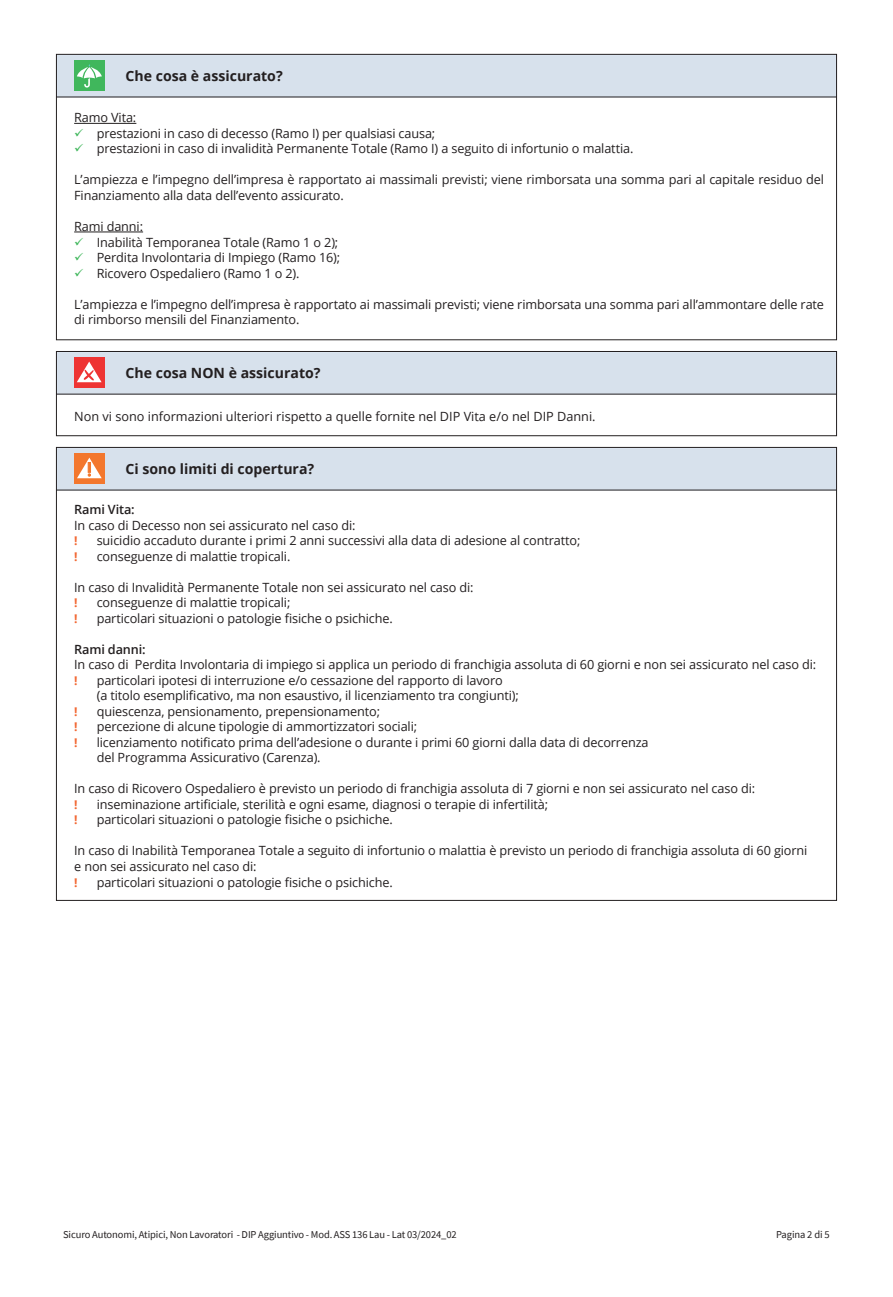
<style>
.page{position:relative;width:893px;height:1297px;background:#fff}
.page>*{position:absolute;margin:0;border:0;box-sizing:border-box;transform-origin:0 0}
.t1{font:700 14.1px "Open Sans";color:#231f20}
.t2{font:12.75px/15.5px "Open Sans";letter-spacing:-.01em;color:#231f20}
.t3{font:600 12.75px "Open Sans";letter-spacing:-.01em;color:#231f20}
.t4{font:700 12px "Open Sans";color:#f26631}
.t5{font:10.5px "Source Sans Pro";letter-spacing:-.01em;color:#231f20}
.s1{color:#40b75c}
</style>
<div class="page">
<div style="left:56px;top:54px;width:781px;height:43px;background:#d7e1ec;border:1px solid #dbe5f1"></div>
<div style="left:56px;top:447px;width:781px;height:43px;background:#d7e1ec;border:1px solid #dbe5f1"></div>
<div style="left:56px;top:351px;width:781px;height:43px;background:#d7e1ec;border:1px solid #dbe5f1"></div>
<div style="left:56px;top:351px;width:781px;height:85px;border:1px solid #231f20"></div>
<hr style="left:56px;top:97px;width:781px;height:1px;background:#231f20">
<hr style="left:56px;top:490px;width:781px;height:1px;background:#231f20">
<hr style="left:56px;top:394px;width:781px;height:1px;background:#231f20">
<hr style="left:74px;top:123px;width:62px;height:1px;background:#231f20">
<hr style="left:74px;top:232px;width:69px;height:1px;background:#231f20">
<div style="left:74px;top:61px;width:30px;height:30px;background:#40b75c"></div>
<svg style="left:77px;top:64px;width:25px;height:24px"></svg>
<div style="left:74px;top:454px;width:30px;height:30px;background:#f3772d"></div>
<svg style="left:77px;top:458px;width:25px;height:20px"></svg>
<div style="left:74px;top:358px;width:30px;height:30px;background:#ee3433"></div>
<svg style="left:77px;top:362px;width:25px;height:20px"></svg>
<p class="t1" style="left:126px;top:66px;width:159px">Che cosa è assicurato?</p>
<p class="t2" style="left:74px;top:110px;width:64px">Ramo Vita:</p>
<p class="t2" style="left:74px;top:125px;width:363px"><span class="s1">✓</span> prestazioni in caso di decesso (Ramo I) per qualsiasi causa;</p>
<p class="t2" style="left:74px;top:141px;width:561px"><span class="s1">✓</span> prestazioni in caso di invalidità Permanente Totale (Ramo I) a seguito di infortunio o malattia.</p>
<p class="t2" style="left:74px;top:172px;width:751px">L’ampiezza e l’impegno dell’impresa è rapportato ai massimali previsti; viene rimborsata una somma pari al capitale residuo del<br>Finanziamento alla data dell’evento assicurato.</p>
<p class="t2" style="left:74px;top:218px;width:70px">Rami danni:</p>
<p class="t2" style="left:74px;top:234px;width:266px"><span class="s1">✓</span> Inabilità Temporanea Totale (Ramo 1 o 2);</p>
<p class="t2" style="left:74px;top:249px;width:268px"><span class="s1">✓</span> Perdita Involontaria di Impiego (Ramo 16);</p>
<p class="t2" style="left:74px;top:265px;width:227px"><span class="s1">✓</span> Ricovero Ospedaliero (Ramo 1 o 2).</p>
<p class="t2" style="left:74px;top:296px;width:751px">L’ampiezza e l’impegno dell’impresa è rapportato ai massimali previsti; viene rimborsata una somma pari all’ammontare delle rate di rimborso mensili del Finanziamento.</p>
<p class="t1" style="left:126px;top:363px;width:197px">Che cosa NON è assicurato?</p>
<p class="t2" style="left:74px;top:408px;width:523px">Non vi sono informazioni ulteriori rispetto a quelle fornite nel DIP Vita e/o nel DIP Danni.</p>
<p class="t1" style="left:126px;top:459px;width:190px">Ci sono limiti di copertura?</p>
<p class="t3" style="left:74px;top:501px;width:62px">Rami Vita:</p>
<p class="t2" style="left:74px;top:517px;width:283px">In caso di Decesso non sei assicurato nel caso di:</p>
<p class="t4" style="left:74px;top:532px;width:5px">!</p>
<p class="t2" style="left:97px;top:533px;width:485px">suicidio accaduto durante i primi 2 anni successivi alla data di adesione al contratto;</p>
<p class="t4" style="left:74px;top:548px;width:5px">!</p>
<p class="t2" style="left:97px;top:548px;width:195px">conseguenze di malattie tropicali.</p>
<p class="t2" style="left:74px;top:579px;width:401px">In caso di Invalidità Permanente Totale non sei assicurato nel caso di:</p>
<p class="t4" style="left:74px;top:594px;width:5px">!</p>
<p class="t2" style="left:97px;top:595px;width:195px">conseguenze di malattie tropicali;</p>
<p class="t4" style="left:74px;top:610px;width:5px">!</p>
<p class="t2" style="left:97px;top:610px;width:298px">particolari situazioni o patologie fisiche o psichiche.</p>
<p class="t3" style="left:74px;top:640px;width:73px">Rami danni:</p>
<p class="t2" style="left:74px;top:657px;width:743px">In caso di Perdita Involontaria di impiego si applica un periodo di franchigia assoluta di 60 giorni e non sei assicurato nel caso di:</p>
<p class="t4" style="left:74px;top:672px;width:5px">!</p>
<p class="t2" style="left:97px;top:672px;width:424px">particolari ipotesi di interruzione e/o cessazione del rapporto di lavoro<br>(a titolo esemplificativo, ma non esaustivo, il licenziamento tra congiunti);</p>
<p class="t4" style="left:74px;top:703px;width:5px">!</p>
<p class="t2" style="left:97px;top:703px;width:285px">quiescenza, pensionamento, prepensionamento;</p>
<p class="t4" style="left:74px;top:718px;width:5px">!</p>
<p class="t2" style="left:97px;top:719px;width:322px">percezione di alcune tipologie di ammortizzatori sociali;</p>
<p class="t4" style="left:74px;top:734px;width:5px">!</p>
<p class="t2" style="left:97px;top:734px;width:553px">licenziamento notificato prima dell’adesione o durante i primi 60 giorni dalla data di decorrenza del Programma Assicurativo (Carenza).</p>
<p class="t2" style="left:74px;top:781px;width:682px">In caso di Ricovero Ospedaliero è previsto un periodo di franchigia assoluta di 7 giorni e non sei assicurato nel caso di:</p>
<p class="t4" style="left:74px;top:796px;width:5px">!</p>
<p class="t2" style="left:97px;top:796px;width:453px">inseminazione artificiale, sterilità e ogni esame, diagnosi o terapie di infertilità;</p>
<p class="t4" style="left:74px;top:812px;width:5px">!</p>
<p class="t2" style="left:97px;top:812px;width:298px">particolari situazioni o patologie fisiche o psichiche.</p>
<p class="t2" style="left:74px;top:843px;width:735px">In caso di Inabilità Temporanea Totale a seguito di infortunio o malattia è previsto un periodo di franchigia assoluta di 60 giorni e non sei assicurato nel caso di:</p>
<p class="t4" style="left:74px;top:874px;width:5px">!</p>
<p class="t2" style="left:97px;top:874px;width:298px">particolari situazioni o patologie fisiche o psichiche.</p>
<p class="t5" style="left:63px;top:1228px;width:395px">Sicuro Autonomi, Atipici, Non Lavoratori - DIP Aggiuntivo - Mod. ASS 136 Lau - Lat 03/2024_02</p>
<p class="t5" style="left:776px;top:1228px;width:55px">Pagina 2 di 5</p>
</div>
